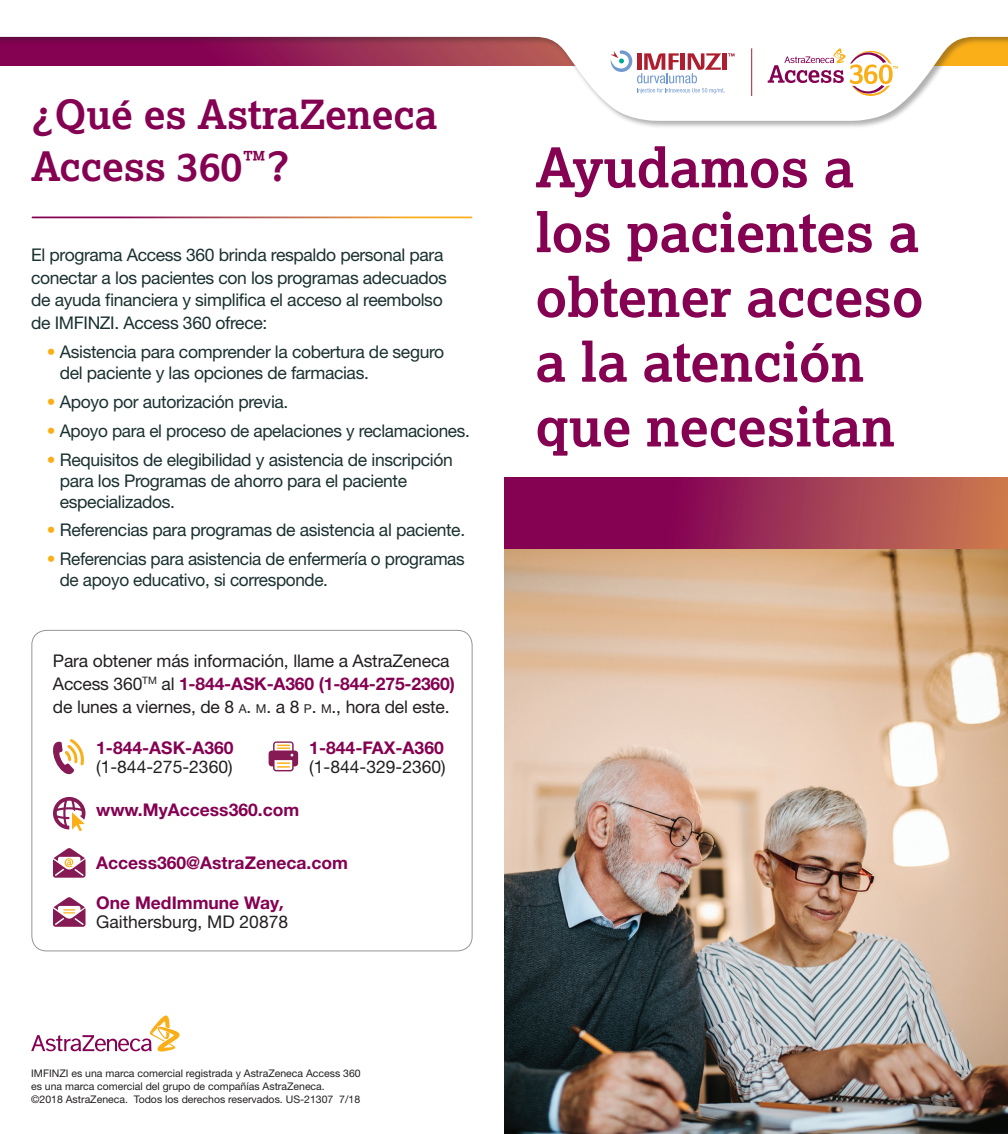
<style>
.page{position:relative;width:1008px;height:1134px;background:#fff}
.page>*{position:absolute;margin:0;border:0;box-sizing:border-box;transform-origin:0 0}
.t1{font:700 54.25px/64.8px "Lexia";color:#850152}
.t2{font:700 40.25px/52.5px "Lexia";color:#850152}
.t3{font:17.5px/21px "Helvetica Neue";letter-spacing:-.02em;color:#1b3030}
.t4{font:17.5px/22.8px "Helvetica Neue";letter-spacing:-.01em;color:#231f20}
.t5{font:700 17.5px "Helvetica Neue";color:#850152}
.t6{font:10.5px/12.6px "Helvetica Neue";color:#231f20}
.s1{color:#faaf18}
.s2{font-weight:700;color:#850152}
.s3{font-size:12.25px}
.s4{font-style:inherit}
.s5{font-family:"Myriad Pro";font-weight:700;color:#850152}
</style>
<div class="page">
<div style="left:0;top:0;width:1008px;height:130px;background:#231f20;opacity:.35"></div>
<svg style="left:0;top:0;width:1008px;height:122px"></svg>
<svg style="left:611px;top:50px;width:124px;height:44px"></svg>
<svg style="left:768px;top:48px;width:130px;height:48px"></svg>
<hr style="left:751px;top:48px;width:1px;height:48px;background:#ad1e2e">
<img style="left:504px;top:548px;width:504px;height:586px">
<svg style="left:31px;top:1016px;width:149px;height:36px"></svg>
<div style="left:32px;top:630px;width:441px;height:321px;border:1px solid #939598;border-radius:15px"></div>
<svg style="left:53px;top:797px;width:33px;height:34px"></svg>
<svg style="left:53px;top:739px;width:31px;height:35px"></svg>
<svg style="left:53px;top:897px;width:33px;height:30px"></svg>
<svg style="left:53px;top:848px;width:33px;height:30px"></svg>
<svg style="left:269px;top:741px;width:29px;height:30px"></svg>
<svg style="left:504px;top:477px;width:504px;height:71px;background:#9c2c53"></svg>
<h2 class="t2" style="left:31px;top:87px;width:408px">¿Qué es AstraZeneca<br>Access 360<sup>™</sup>?</h2>
<p class="t3" style="left:31px;top:243px;width:417px;line-height:22.8px">El programa Access 360 brinda respaldo personal para conectar a los pacientes con los programas adecuados de ayuda financiera y simplifica el acceso al reembolso de IMFINZI. Access 360 ofrece:</p>
<p class="t3" style="left:60px;top:341px;width:386px;text-indent:-13px"><span class="s1">•</span> Asistencia para comprender la cobertura de seguro del paciente y las opciones de farmacias.</p>
<p class="t3" style="left:47px;top:391px;width:243px"><span class="s1">•</span> Apoyo por autorización previa.</p>
<p class="t3" style="left:47px;top:420px;width:424px"><span class="s1">•</span> Apoyo para el proceso de apelaciones y reclamaciones.</p>
<p class="t3" style="left:60px;top:449px;width:395px;text-indent:-13px"><span class="s1">•</span> Requisitos de elegibilidad y asistencia de inscripción para los Programas de ahorro para el paciente especializados.</p>
<p class="t3" style="left:47px;top:520px;width:420px"><span class="s1">•</span> Referencias para programas de asistencia al paciente.</p>
<p class="t3" style="left:60px;top:548px;width:406px;text-indent:-13px"><span class="s1">•</span> Referencias para asistencia de enfermería o programas de apoyo educativo, si corresponde.</p>
<p class="t4" style="left:53px;top:650px;width:404px">Para obtener más información, llame a AstraZeneca<br>Access 360<sup>TM</sup> al <span class="s2">1-844-ASK-A360 (1-844-275-2360) </span>de lunes a viernes, de 8 <span class="s3">A</span><span class="s4">.</span> <span class="s3">M</span><span class="s4">.</span> a 8 <span class="s3">P</span><span class="s4">.</span> <span class="s3">M</span><span class="s4">.,</span> hora del este.</p>
<p class="t5" style="left:96px;top:737px;width:139px">1-844-ASK-A360</p>
<p class="t4" style="left:96px;top:755px;width:138px">(1-844-275-2360)</p>
<p class="t5" style="left:309px;top:737px;width:136px">1-844-FAX-A360</p>
<p class="t4" style="left:309px;top:755px;width:138px">(1-844-329-2360)</p>
<p class="t5" style="left:96px;top:799px;width:205px">www.MyAccess360.com</p>
<p class="t5" style="left:96px;top:852px;width:253px">Access360@AstraZeneca.com</p>
<p class="t4" style="left:96px;top:893px;width:194px;line-height:19.2px"><span class="s2">One MedImmune Way</span><span class="s5">,<br></span>Gaithersburg, MD 20878</p>
<p class="t6" style="left:31px;top:1067px;width:331px">IMFINZI es una marca comercial registrada y AstraZeneca Access 360 es una marca comercial del grupo de compañías AstraZeneca.<br>©2018 AstraZeneca. Todos los derechos reservados. US-21307 7/18</p>
<h1 class="t1" style="left:536px;top:134px;width:390px">Ayudamos a los pacientes a obtener acceso a la atención que necesitan</h1>
</div>
